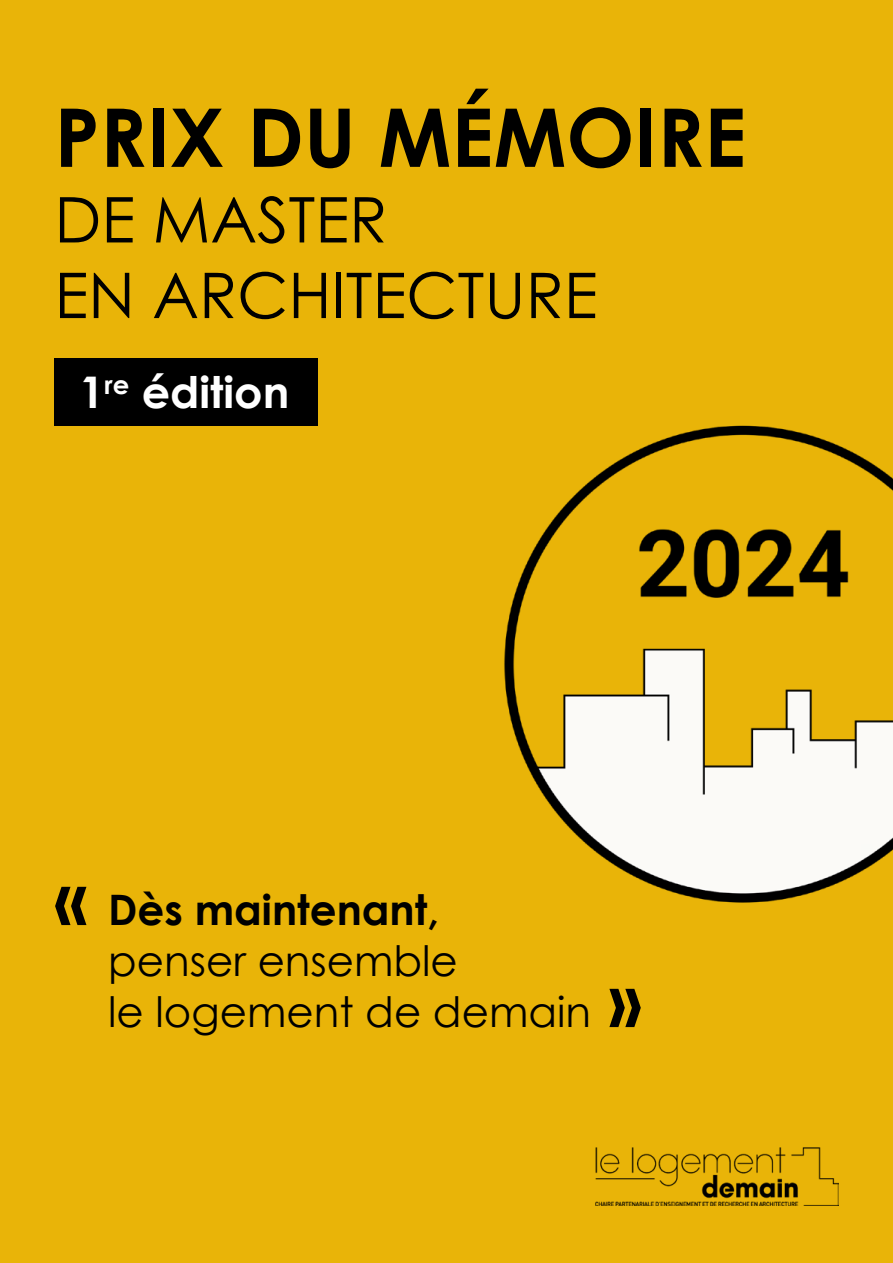
<style>
.page{position:relative;width:893px;height:1263px;background:#e9b408}
.page>*{position:absolute;margin:0;border:0;box-sizing:border-box;transform-origin:0 0}
.t1{font:700 81px "Century Gothic";color:#000}
.t2{font:63px/75.6px "Century Gothic";color:#000}
.t3{font:700 43.65px "Century Gothic";color:#fff}
.t4{font:42px/51px "Century Gothic";color:#000}
.s1{font-weight:700;font-size:72px}
.s2{font-weight:700}
</style>
<div class="page">
<img style="left:595px;top:1147px;width:244px;height:58px">
<div style="left:55px;top:358px;width:263px;height:67px;background:#000"></div>
<img style="left:504px;top:425px;width:389px;height:478px">
<h1 class="t1" style="left:54px;top:86px;width:693px">PRIX DU MÉMOIRE</h1>
<h2 class="t2" style="left:54px;top:181px;width:545px">DE MASTER<br>EN ARCHITECTURE</h2>
<p class="t3" style="left:80px;top:365px;width:211px">1<sup>re</sup> édition</p>
<p class="t4" style="left:108px;top:884px;width:535px;text-indent:-54px"><span class="s1">«</span> <span class="s2">Dès maintenant,<br></span>penser ensemble<br>le logement de demain <span class="s1">»</span></p>
</div>
